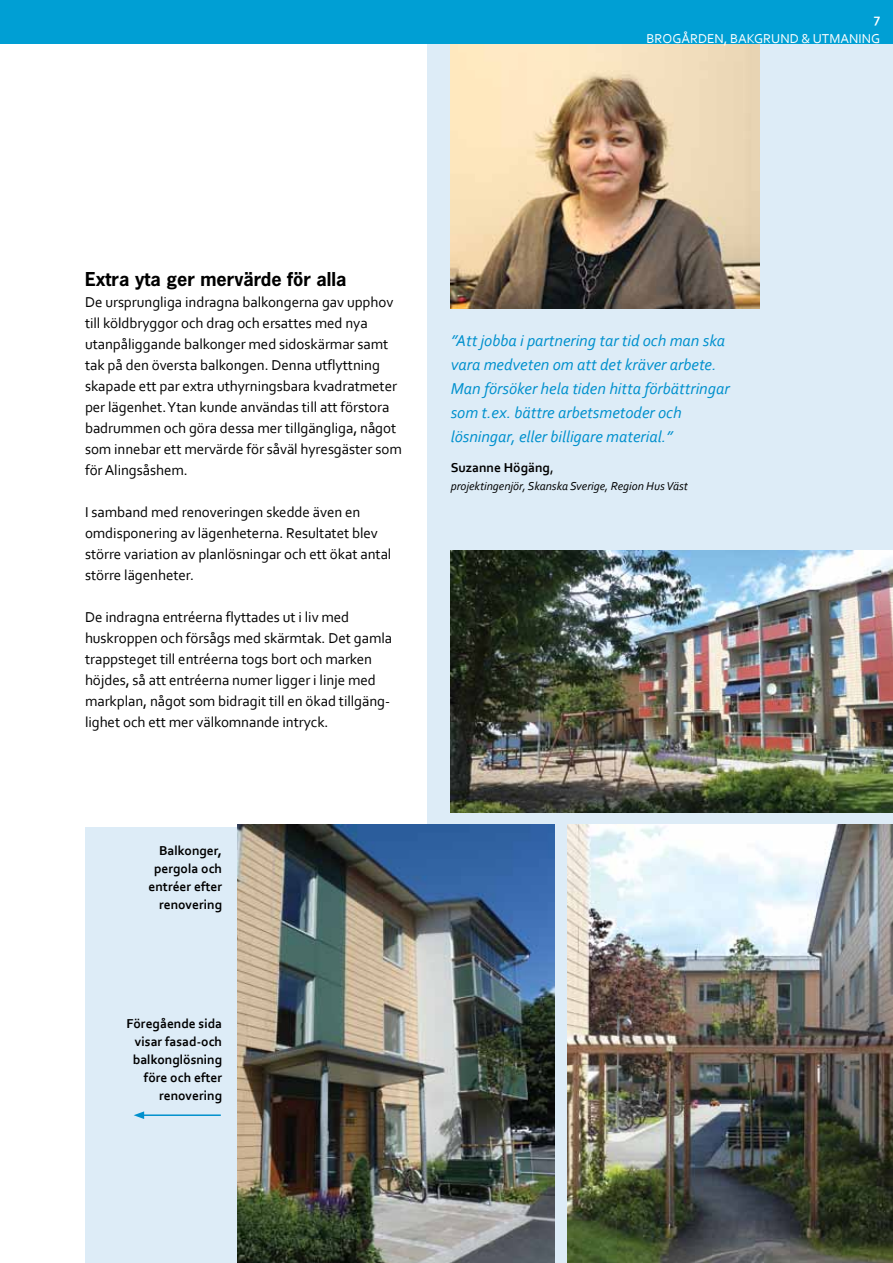
<style>
.page{position:relative;width:893px;height:1263px;background:#fff}
.page>*{position:absolute;margin:0;border:0;box-sizing:border-box;transform-origin:0 0}
.t1{font:700 18px "News Gothic Std";color:#000}
.t2{font:italic 16.5px/24px "Corbel";color:#0090cd}
.t3{font:15px/21px "Corbel";letter-spacing:-.005em;color:#000}
.t4{font:700 13.5px/18px "Corbel";color:#000;text-align:right}
.t5{font:13.5px "Corbel";color:#fff}
.t6{font:700 13.5px "Corbel";color:#fff}
.t7{font:italic 12px "Corbel";color:#000}
.s1{font-weight:400}
</style>
<div class="page">
<div style="left:427px;top:40px;width:466px;height:1223px;background:#ddecf7"></div>
<img style="left:451px;top:43px;width:308px;height:265px">
<div style="left:85px;top:827px;width:184px;height:436px;background:#ddecf7"></div>
<div style="left:0;top:0;width:893px;height:43px;background:#009fd4"></div>
<img style="left:567px;top:825px;width:326px;height:438px">
<img style="left:238px;top:825px;width:317px;height:438px">
<hr style="left:142px;top:1114px;width:79px;height:2px;background:#0090cd">
<svg style="left:134px;top:1111px;width:10px;height:8px"></svg>
<img style="left:451px;top:551px;width:442px;height:261px">
<p class="t6" style="left:874px;top:10px;width:8px">7</p>
<p class="t5" style="left:647px;top:31px;width:235px">BROGÅRDEN, BAKGRUND &amp; UTMANING</p>
<p class="t1" style="left:85px;top:267px;width:263px">Extra yta ger mervärde för alla</p>
<p class="t3" style="left:85px;top:291px;width:318px">De ursprungliga indragna balkongerna gav upphov till köldbryggor och drag och ersattes med nya utanpåliggande balkonger med sidoskärmar samt tak på den översta balkongen. Denna utflyttning skapade ett par extra uthyrningsbara kvadratmeter per lägenhet. Ytan kunde användas till att förstora badrummen och göra dessa mer tillgängliga, något som innebar ett mervärde för såväl hyresgäster som för Alingsåshem.</p>
<p class="t3" style="left:85px;top:501px;width:308px">I samband med renoveringen skedde även en omdisponering av lägenheterna. Resultatet blev större variation av planlösningar och ett ökat antal större lägenheter.</p>
<p class="t3" style="left:85px;top:606px;width:309px">De indragna entréerna flyttades ut i liv med huskroppen och försågs med skärmtak. Det gamla trappsteget till entréerna togs bort och marken höjdes, så att entréerna numer ligger i linje med markplan, något som bidragit till en ökad tillgäng&shy;lighet och ett mer välkomnande intryck.</p>
<p class="t4" style="left:148px;top:841px;width:75px">Balkonger, pergola och entréer efter renovering</p>
<p class="t4" style="left:126px;top:1014px;width:97px">Föregående sida visar fasad-och balkonglösning före och efter renovering</p>
<p class="t2" style="left:451px;top:328px;width:280px">”Att jobba i partnering tar tid och man ska vara medveten om att det kräver arbete.<br>Man försöker hela tiden hitta förbättringar som t.ex. bättre arbetsmetoder och lösningar, eller billigare material.”</p>
<p class="t4" style="left:451px;top:458px;width:104px">Suzanne Högäng<span class="s1">,</span></p>
<p class="t7" style="left:451px;top:478px;width:239px">projektingenjör, Skanska Sverige, Region Hus Väst</p>
</div>
